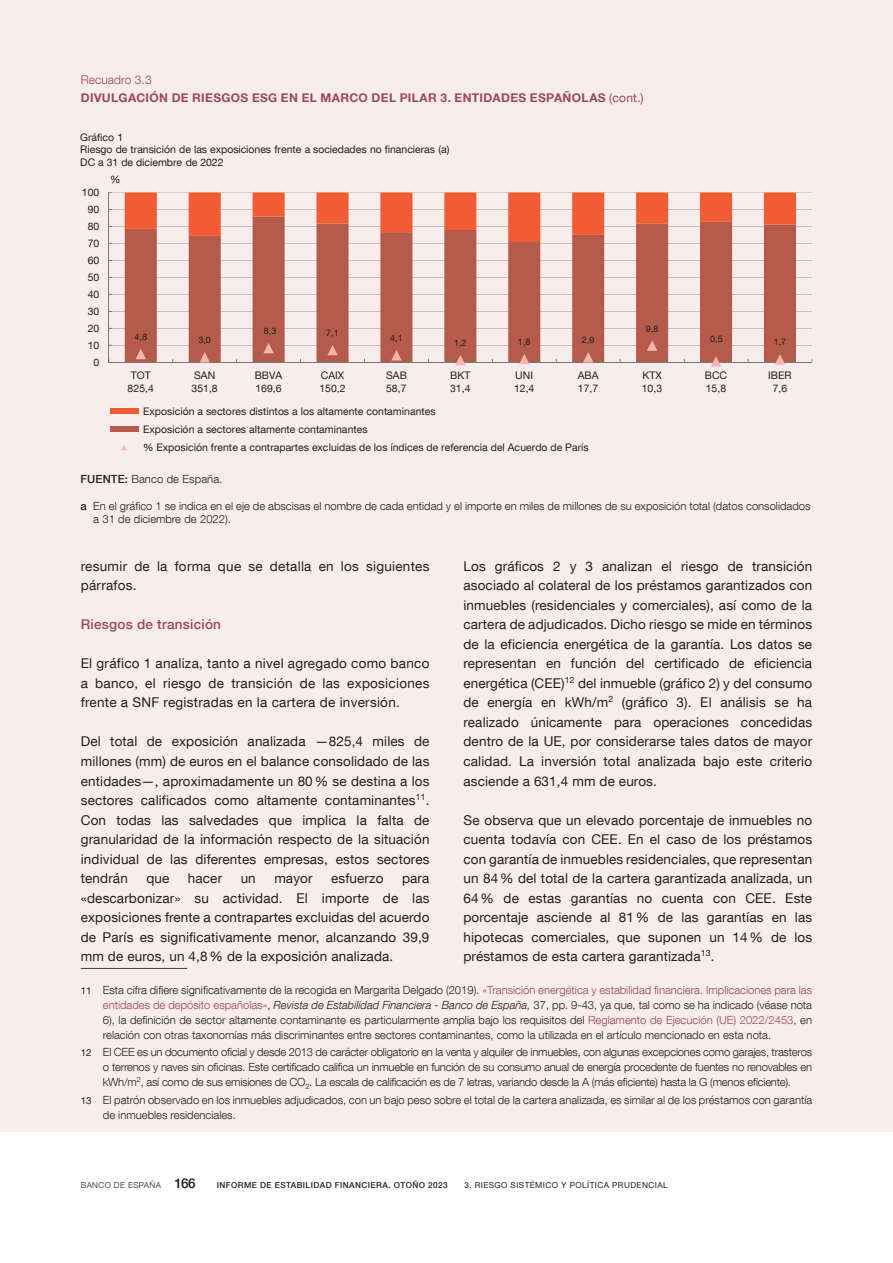
<style>
.page{position:relative;width:893px;height:1263px;background:#fff}
.page>*{position:absolute;margin:0;border:0;box-sizing:border-box;transform-origin:0 0}
.Recuadro_título{font:300 30px "Bd E Neue Helvetica";letter-spacing:.005em;color:#9d4855}
.Recuadro_texto{font:13.5px/19.5px "Bd E Neue Helvetica";letter-spacing:.01em;color:#231f20;text-align:justify}
.Recuadro_Ladillo_rango_1{font:500 13.5px "Bd E Neue Helvetica";letter-spacing:.02em;color:#9d4855}
.Recuadro_título-2{font:700 12px "Bd E Neue Helvetica";letter-spacing:.03em;color:#9d4855}
.Recuadro_número{font:300 12px "Bd E Neue Helvetica";letter-spacing:.005em;color:#9d4855}
.Recuadro_citas_1{font:300 11.25px/15px "Bd E Neue Helvetica";color:#231f20;text-align:justify}
.Recuadro_citas_sin_filete{font:300 11.25px/15px "Bd E Neue Helvetica";color:#231f20;text-align:justify}
.t1{font:10.5px/12.6px "Bd E Neue Helvetica";color:#231f20}
.t2{font:9px "Bd E Neue Helvetica";color:#231f20}
.t3{font:500 8.25px "Bd E Neue Helvetica";letter-spacing:.05em;color:#231f20}
.t4{font:8.25px "Bd E Neue Helvetica";letter-spacing:.05em;color:#231f20}
.t5{font:300 8.25px "Bd E Neue Helvetica";letter-spacing:.05em;color:#231f20}
.s1{font-weight:400}
.s2{font-weight:500}
.s3{font-weight:400;font-size:9.75px}
.s4{color:#9d4855}
.s5{font-style:italic}
.s6{font-weight:500;font-size:13.5px}
</style>
<div class="page">
<div style="left:0;top:0;width:893px;height:1131px;background:#f9eced"></div>
<hr style="left:81px;top:968px;width:106px;height:1px;background:#3e3e3f">
<hr style="left:109px;top:345px;width:703px;height:1px;background:#9a9d9e">
<hr style="left:109px;top:328px;width:703px;height:1px;background:#9a9d9e">
<hr style="left:109px;top:311px;width:703px;height:1px;background:#9a9d9e">
<hr style="left:109px;top:294px;width:703px;height:1px;background:#9a9d9e">
<hr style="left:109px;top:277px;width:703px;height:1px;background:#9a9d9e">
<hr style="left:109px;top:260px;width:703px;height:1px;background:#9a9d9e">
<hr style="left:109px;top:243px;width:703px;height:1px;background:#9a9d9e">
<hr style="left:109px;top:226px;width:703px;height:1px;background:#9a9d9e">
<hr style="left:109px;top:209px;width:703px;height:1px;background:#9a9d9e">
<hr style="left:109px;top:192px;width:703px;height:1px;background:#9a9d9e">
<svg style="left:125px;top:242px;width:671px;height:120px;fill:#b55b4b"></svg>
<svg style="left:125px;top:192px;width:671px;height:50px"></svg>
<hr style="left:109px;top:192px;width:1px;height:170px;background:#74787a">
<hr style="left:109px;top:362px;width:703px;height:1px;background:#74787a">
<svg style="left:136px;top:349px;width:10px;height:10px"></svg>
<svg style="left:199px;top:352px;width:11px;height:10px"></svg>
<svg style="left:263px;top:343px;width:11px;height:10px"></svg>
<svg style="left:327px;top:345px;width:11px;height:10px"></svg>
<svg style="left:391px;top:350px;width:11px;height:10px"></svg>
<svg style="left:455px;top:355px;width:11px;height:10px"></svg>
<svg style="left:519px;top:354px;width:10px;height:10px"></svg>
<svg style="left:583px;top:352px;width:10px;height:10px"></svg>
<svg style="left:647px;top:340px;width:10px;height:11px"></svg>
<svg style="left:711px;top:356px;width:10px;height:11px"></svg>
<svg style="left:775px;top:354px;width:10px;height:11px"></svg>
<div style="left:110px;top:408px;width:29px;height:6px;background:#f15c32"></div>
<div style="left:110px;top:427px;width:29px;height:5px;background:#b55b4b"></div>
<svg style="left:121px;top:445px;width:6px;height:5px"></svg>
<p class="Recuadro_número" style="left:135px;top:72px;width:18px">? ?</p>
<p class="Recuadro_número" style="left:81px;top:72px;width:72px">Recuadro 3.3</p>
<h4 class="Recuadro_título-2" style="left:81px;top:90px;width:564px">DIVULGACIÓN DE RIESGOS ESG EN EL MARCO DEL PILAR 3. ENTIDADES ESPAÑOLAS <span class="s1">(cont.)</span></h4>
<h4 class="Recuadro_título" style="left:81px;top:79px;width:270px">TÍTULO RECUADRO</h4>
<p class="t1" style="left:80px;top:130px;width:371px">Gráfico 1<br>Riesgo de transición de las exposiciones frente a sociedades no financieras (a)<br>DC a 31 de diciembre de 2022</p>
<p class="t1" style="left:82px;top:186px;width:19px">100</p>
<p class="t1" style="left:88px;top:203px;width:13px">90</p>
<p class="t1" style="left:88px;top:220px;width:13px">80</p>
<p class="t1" style="left:88px;top:237px;width:13px">70</p>
<p class="t1" style="left:88px;top:253px;width:13px">60</p>
<p class="t1" style="left:88px;top:271px;width:13px">50</p>
<p class="t1" style="left:88px;top:288px;width:13px">40</p>
<p class="t1" style="left:88px;top:304px;width:13px">30</p>
<p class="t1" style="left:88px;top:322px;width:13px">20</p>
<p class="t1" style="left:88px;top:338px;width:13px">10</p>
<p class="t1" style="left:93px;top:355px;width:7px">0</p>
<p class="t1" style="left:110px;top:173px;width:12px">%</p>
<p class="t2" style="left:134px;top:331px;width:14px">4,8</p>
<p class="t2" style="left:198px;top:334px;width:14px">3,0</p>
<p class="t2" style="left:264px;top:325px;width:14px">8,3</p>
<p class="t2" style="left:326px;top:327px;width:14px">7,1</p>
<p class="t2" style="left:390px;top:332px;width:14px">4,1</p>
<p class="t2" style="left:454px;top:337px;width:14px">1,2</p>
<p class="t2" style="left:518px;top:336px;width:14px">1,8</p>
<p class="t2" style="left:582px;top:334px;width:14px">2,9</p>
<p class="t2" style="left:646px;top:323px;width:14px">9,8</p>
<p class="t2" style="left:710px;top:334px;width:14px">0,5</p>
<p class="t2" style="left:774px;top:337px;width:14px">1,7</p>
<p class="t1" style="left:128px;top:369px;width:28px">TOT<br>825,4</p>
<p class="t1" style="left:192px;top:369px;width:28px">SAN<br>351,8</p>
<p class="t1" style="left:255px;top:369px;width:29px">BBVA<br>169,6</p>
<p class="t1" style="left:319px;top:369px;width:28px">CAIX<br>150,2</p>
<p class="t1" style="left:386px;top:369px;width:22px">SAB<br>58,7</p>
<p class="t1" style="left:450px;top:369px;width:22px">BKT<br>31,4</p>
<p class="t1" style="left:514px;top:369px;width:22px">UNI<br>12,4</p>
<p class="t1" style="left:578px;top:369px;width:22px">ABA<br>17,7</p>
<p class="t1" style="left:642px;top:369px;width:22px">KTX<br>10,3</p>
<p class="t1" style="left:705px;top:369px;width:24px">BCC<br>15,8</p>
<p class="t1" style="left:768px;top:369px;width:25px;text-align:center">IBER<br>7,6</p>
<p class="t1" style="left:143px;top:402px;width:447px;line-height:18.1px">Exposición a sectores distintos a los altamente contaminantes<br>Exposición a sectores altamente contaminantes<br>% Exposición frente a contrapartes excluidas de los índices de referencia del Acuerdo de París</p>
<p class="Recuadro_citas_1" style="left:80px;top:471px;width:144px"><span class="s2">FUENTE:</span> Banco de España.</p>
<p class="Recuadro_citas_1" style="left:93px;top:499px;width:719px;line-height:13.5px;text-indent:-13px"><span class="s2">a</span> En el gráfico 1 se indica en el eje de abscisas el nombre de cada entidad y el importe en miles de millones de su exposición total (datos consolidados a 31 de diciembre de 2022).</p>
<p class="Recuadro_texto" style="left:81px;top:556px;width:350px">resumir de la forma que se detalla en los siguientes párrafos.</p>
<h5 class="Recuadro_Ladillo_rango_1" style="left:81px;top:616px;width:142px">Riesgos de transición</h5>
<p class="Recuadro_texto" style="left:81px;top:654px;width:350px">El gráfico 1 analiza, tanto a nivel agregado como banco a banco, el riesgo de transición de las exposiciones frente a SNF registradas en la cartera de inversión.</p>
<p class="Recuadro_texto" style="left:81px;top:732px;width:350px">Del total de exposición analizada —825,4 miles de millones (mm) de euros en el balance consolidado de las entidades—, aproximadamente un 80% se destina a los sectores calificados como altamente contaminantes<sup>11</sup>.<br>Con todas las salvedades que implica la falta de granularidad de la información respecto de la situación individual de las diferentes empresas, estos sectores tendrán</p>
<p class="Recuadro_texto" style="left:146px;top:868px;width:25px">que</p>
<p class="Recuadro_texto" style="left:188px;top:868px;width:36px">hacer</p>
<p class="Recuadro_texto" style="left:241px;top:868px;width:17px">un</p>
<p class="Recuadro_texto" style="left:274px;top:868px;width:40px">mayor</p>
<p class="Recuadro_texto" style="left:331px;top:868px;width:54px">esfuerzo</p>
<p class="Recuadro_texto" style="left:81px;top:868px;width:350px;text-indent:321px">para «descarbonizar» su actividad. El importe de las exposiciones frente a contrapartes excluidas del acuerdo de París es significativamente menor, alcanzando 39,9 mm de euros, un 4,8% de la exposición analizada.</p>
<p class="Recuadro_texto" style="left:463px;top:556px;width:350px">Los gráficos 2 y 3 analizan el riesgo de transición asociado al colateral de los préstamos garantizados con inmuebles (residenciales y comerciales), así como de la cartera de adjudicados. Dicho riesgo se mide en términos de la eficiencia energética de la garantía. Los datos se representan en función del certificado de eficiencia energética (CEE)<sup>12</sup> del inmueble (gráfico 2) y del consumo de energía en kWh/m<sup>2</sup> (gráfico 3). El análisis se ha realizado únicamente para operaciones concedidas dentro de la UE, por considerarse tales datos de mayor calidad. La inversión total analizada bajo este criterio asciende a 631,4 mm de euros.</p>
<p class="Recuadro_texto" style="left:463px;top:810px;width:350px">Se observa que un elevado porcentaje de inmuebles no cuenta todavía con CEE. En el caso de los préstamos con garantía de inmuebles residenciales, que representan un 84% del total de la cartera garantizada analizada, un 64% de estas garantías no cuenta con CEE. Este porcentaje asciende al 81% de las garantías en las hipotecas comerciales, que suponen un 14% de los préstamos de esta cartera garantizada<sup>13</sup>.</p>
<p class="Recuadro_citas_1" style="left:103px;top:982px;width:711px;text-indent:-22px"><span class="s3">11</span> Esta cifra difiere significativamente de la recogida en Margarita Delgado (2019). <span class="s4">«Transición energética y estabilidad financiera. Implicaciones para las entidades de depósito españolas»</span>, <span class="s5">Revista de Estabilidad Financiera - Banco de España,</span> 37, pp. 9-43, ya que, tal como se ha indicado (véase nota 6), la definición de sector altamente contaminante es particularmente amplia bajo los requisitos del <span class="s4">Reglamento de Ejecución (UE) 2022/2453</span>, en relación con otras taxonomías más discriminantes entre sectores contaminantes, como la utilizada en el artículo mencionado en esta nota.</p>
<p class="Recuadro_citas_sin_filete" style="left:103px;top:1045px;width:711px;text-indent:-22px"><span class="s3">12</span> El CEE es un documento oficial y desde 2013 de carácter obligatorio en la venta y alquiler de inmuebles, con algunas excepciones como garajes, trasteros o terrenos y naves sin oficinas. Este certificado califica un inmueble en función de su consumo anual de energía procedente de fuentes no renovables en kWh/m<sup>2</sup>, así como de sus emisiones de CO<sub>2</sub>. La escala de calificación es de 7 letras, variando desde la A (más eficiente) hasta la G (menos eficiente).</p>
<p class="Recuadro_citas_sin_filete" style="left:103px;top:1092px;width:711px;text-indent:-22px"><span class="s3">13</span> El patrón observado en los inmuebles adjudicados, con un bajo peso sobre el total de la cartera analizada, es similar al de los préstamos con garantía de inmuebles residenciales.</p>
<p class="t5" style="left:81px;top:1180px;width:116px">BANCO DE ESPAÑA <span class="s6">166</span></p>
<p class="t3" style="left:217px;top:1180px;width:232px">INFORME DE ESTABILIDAD FINANCIERA. OTOÑO 2023</p>
<p class="t4" style="left:464px;top:1180px;width:205px">3. RIESGO SISTÉMICO Y POLÍTICA PRUDENCIAL</p>
</div>
